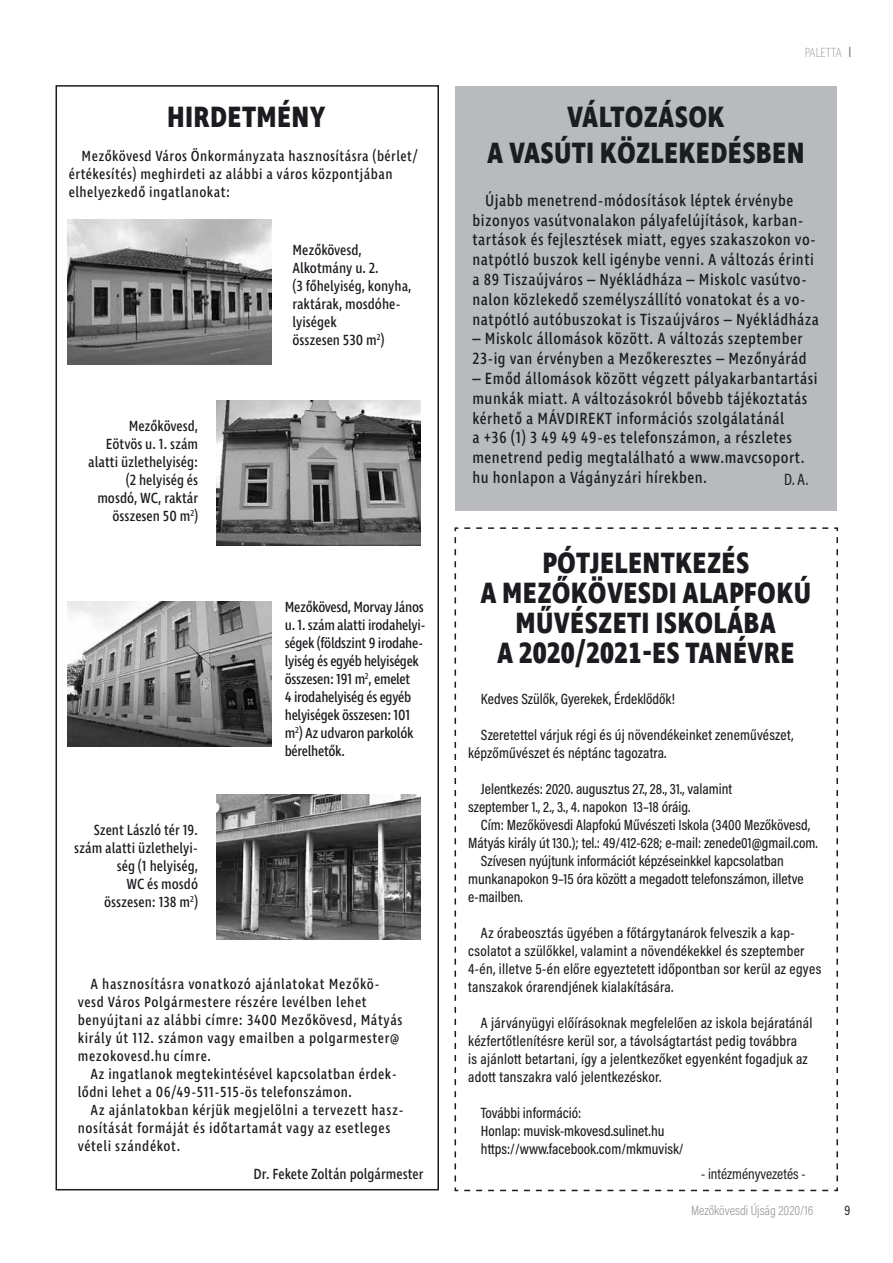
<style>
.page{position:relative;width:893px;height:1263px;background:#fff}
.page>*{position:absolute;margin:0;border:0;box-sizing:border-box;transform-origin:0 0}
.t1{font:700 30px/30px "Ingra Cd";letter-spacing:.01em;color:#1b1c20;text-align:center}
.t2{font:16.5px/19.8px "Ingra Cd";letter-spacing:.03em;color:#1b1c20}
.t3{font:16.5px "Acumin Pro Cond";color:#1b1c20}
.t4{font:500 15px/18px "Acumin Pro Cond";letter-spacing:.01em;color:#1b1c20}
.t5{font:15px/18px "Ingra Cd";letter-spacing:.025em;color:#1b1c20}
.t6{font:15px/18px "Ingra Cd";color:#1b1c20;text-align:right}
.t7{font:15px/18px "Ingra Cd";letter-spacing:-.02em;color:#1b1c20}
.t8{font:15px "Acumin Pro Cond";color:#1b1c20}
.t9{font:300 13.5px "Acumin Pro Cond";color:#98989c}
.t10{font:200 13.5px "Ingra Cd";letter-spacing:-.025em;color:#98989c}
.t11{font:13.5px "Acumin Pro Cond";color:#1b1c20}
</style>
<div class="page">
<div style="left:455px;top:86px;width:382px;height:424px;background:#b8babd"></div>
<svg style="left:454px;top:527px;width:384px;height:665px"></svg>
<div style="left:56px;top:85px;width:383px;height:1105px;border:2px solid #1b1c20"></div>
<img style="left:68px;top:220px;width:204px;height:144px">
<img style="left:68px;top:602px;width:204px;height:144px">
<img style="left:217px;top:400px;width:204px;height:145px">
<img style="left:217px;top:795px;width:204px;height:144px">
<h1 class="t1" style="left:167px;top:104px;width:160px">HIRDETMÉNY</h1>
<p class="t5" style="left:69px;top:148px;width:351px;text-indent:13px">Mezőkövesd Város Önkormányzata hasznosításra (bérlet/ értékesítés) meghirdeti az alábbi a város központjában elhelyezkedő ingatlanokat:</p>
<p class="t6" style="left:88px;top:418px;width:111px">Mezőkövesd,<br>Eötvös u. 1. szám alatti üzlethelyiség: (2 helyiség és mosdó, WC, raktár összesen 50 m<sup>2</sup>)</p>
<p class="t6" style="left:74px;top:821px;width:125px">Szent László tér 19. szám alatti üzlethelyi&shy;ség (1 helyiség,<br>WC és mosdó összesen: 138 m<sup>2</sup>)</p>
<p class="t6" style="left:292px;top:241px;width:121px;text-align:left">Mezőkövesd,<br>Alkotmány u. 2.<br>(3 főhelyiség, konyha, raktárak, mosdóhe&shy;lyiségek<br>összesen 530 m<sup>2</sup>)</p>
<p class="t7" style="left:285px;top:599px;width:142px">Mezőkövesd, Morvay János u. 1. szám alatti irodahelyi&shy;ségek (földszint 9 irodahe&shy;lyiség és egyéb helyiségek összesen: 191 m<sup>2</sup>, emelet<br>4 irodahelyiség és egyéb helyiségek összesen: 101 m<sup>2</sup>) Az udvaron parkolók bérelhetők.</p>
<p class="t5" style="left:78px;top:976px;width:326px;text-indent:13px">A hasznosításra vonatkozó ajánlatokat Mezőkö&shy;vesd Város Polgármestere részére levélben lehet benyújtani az alábbi címre: 3400 Mezőkövesd, Mátyás király út 112. számon vagy emailben a polgarmester@ mezokovesd.hu címre.</p>
<p class="t5" style="left:78px;top:1066px;width:321px;text-indent:13px">Az ingatlanok megtekintésével kapcsolatban érdek&shy;lődni lehet a 06/49-511-515-ös telefonszámon.</p>
<p class="t5" style="left:78px;top:1102px;width:327px;text-indent:13px">Az ajánlatokban kérjük megjelölni a tervezett hasz&shy;nosítását formáját és időtartamát vagy az esetleges vételi szándékot.</p>
<p class="t6" style="left:254px;top:1166px;width:171px">Dr. Fekete Zoltán polgármester</p>
<p class="t10" style="left:804px;top:44px;width:39px">PALETTA</p>
<h1 class="t1" style="left:487px;top:101px;width:319px;line-height:36px">VÁLTOZÁSOK<br>A VASÚTI KÖZLEKEDÉSBEN</h1>
<p class="t2" style="left:472px;top:191px;width:348px;text-indent:13px">Újabb menetrend-módosítások léptek érvénybe bizonyos vasútvonalakon pályafelújítások, karban&shy;tartások és fejlesztések miatt, egyes szakaszokon vo&shy;natpótló buszok kell igénybe venni. A változás érinti a 89 Tiszaújváros – Nyékládháza – Miskolc vasútvo&shy;nalon közlekedő személyszállító vonatokat és a vo&shy;natpótló autóbuszokat is Tiszaújváros – Nyékládháza</p>
<p class="t2" style="left:472px;top:330px;width:336px">– Miskolc állomások között. A változás szeptember<br>23-ig van érvényben a Mezőkeresztes – Mezőnyárád</p>
<p class="t2" style="left:472px;top:369px;width:347px">– Emőd állomások között végzett pályakarbantartási munkák miatt. A változásokról bővebb tájékoztatás kérhető a MÁVDIREKT információs szolgálatánál<br>a +36 (1) 3 49 49 49-es telefonszámon, a részletes menetrend pedig megtalálható a www.mavcsoport. hu honlapon a Vágányzári hírekben.</p>
<p class="t3" style="left:784px;top:469px;width:26px">D. A.</p>
<h1 class="t1" style="left:480px;top:549px;width:332px">PÓTJELENTKEZÉS<br>A MEZŐKÖVESDI ALAPFOKÚ<br>MŰVÉSZETI ISKOLÁBA<br>A 2020/2021-ES TANÉVRE</h1>
<p class="t4" style="left:481px;top:689px;width:196px">Kedves Szülők, Gyerekek, Érdeklődők!</p>
<p class="t4" style="left:468px;top:725px;width:327px;text-indent:13px">Szeretettel várjuk régi és új növendékeinket zeneművészet, képzőművészet és néptánc tagozatra.</p>
<p class="t4" style="left:468px;top:779px;width:265px;text-indent:13px">Jelentkezés: 2020. augusztus 27., 28., 31., valamint szeptember 1., 2., 3., 4. napokon 13–18 óráig.</p>
<p class="t4" style="left:481px;top:815px;width:331px">Cím: Mezőkövesdi Alapfokú Művészeti Iskola (3400 Mezőkövesd,</p>
<p class="t4" style="left:468px;top:833px;width:351px">Mátyás király út 130.); tel.: 49/412-628; e-mail: zenede01@gmail.com.</p>
<p class="t4" style="left:481px;top:851px;width:304px">Szívesen nyújtunk információt képzéseinkkel kapcsolatban</p>
<p class="t4" style="left:468px;top:869px;width:337px">munkanapokon 9–15 óra között a megadott telefonszámon, illetve</p>
<p class="t4" style="left:468px;top:887px;width:56px">e-mailben.</p>
<p class="t4" style="left:468px;top:923px;width:355px;text-indent:13px">Az órabeosztás ügyében a főtárgytanárok felveszik a kap&shy;csolatot a szülőkkel, valamint a növendékekkel és szeptember 4-én, illetve 5-én előre egyeztetett időpontban sor kerül az egyes tanszakok órarendjének kialakítására.</p>
<p class="t4" style="left:468px;top:1013px;width:346px;text-indent:13px">A járványügyi előírásoknak megfelelően az iskola bejáratánál kézfertőtlenítésre kerül sor, a távolságtartást pedig továbbra<br>is ajánlott betartani, így a jelentkezőket egyenként fogadjuk az adott tanszakra való jelentkezéskor.</p>
<p class="t4" style="left:481px;top:1103px;width:204px">További információ:<br>Honlap: muvisk-mkovesd.sulinet.hu https://www.facebook.com/mkmuvisk/</p>
<p class="t8" style="left:701px;top:1164px;width:106px">- intézményvezetés -</p>
<p class="t9" style="left:691px;top:1202px;width:124px">Mezőkövesdi Újság 2020/16</p>
<p class="t11" style="left:845px;top:1202px;width:7px">9</p>
</div>
